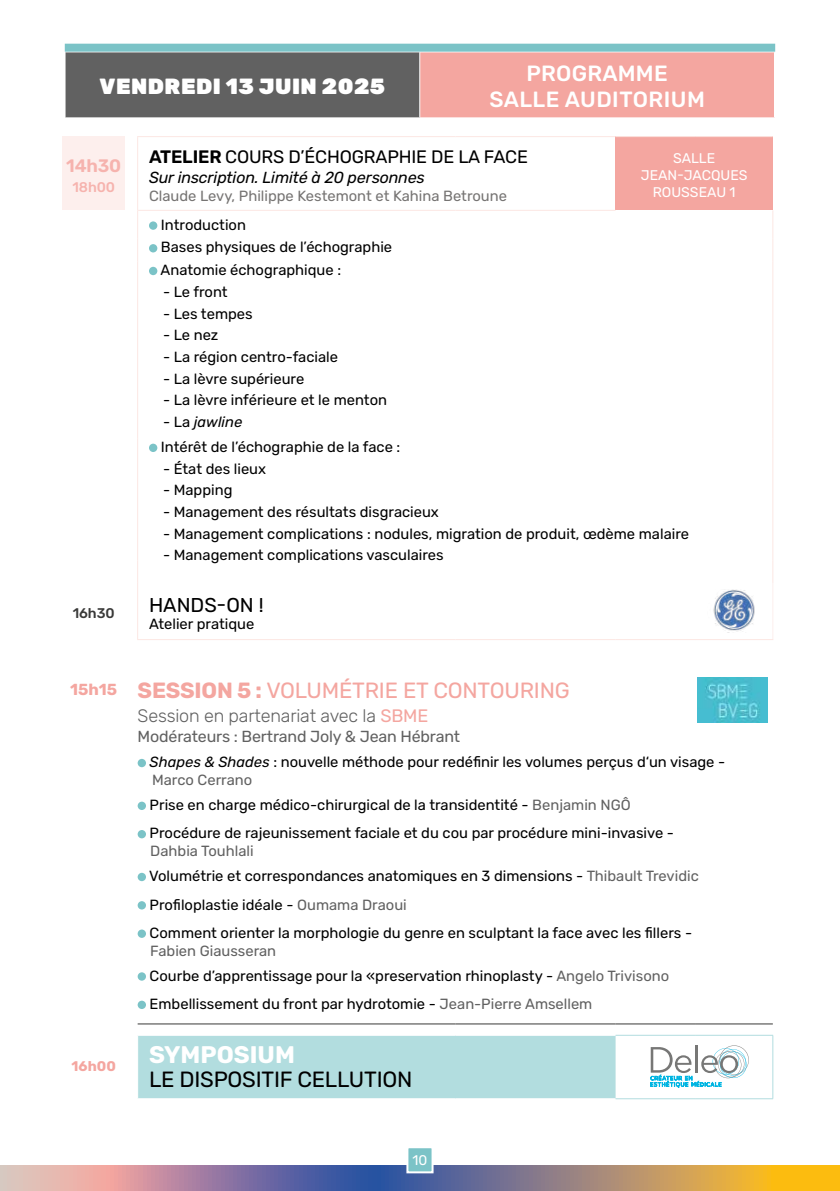
<style>
.page{position:relative;width:840px;height:1191px;background:#fff}
.page>*{position:absolute;margin:0;border:0;box-sizing:border-box;transform-origin:0 0}
.t1{font:700 24px "Rubik";color:#fff}
.t2{font:22px "Rubik";letter-spacing:-.01em;color:#f4a6a0}
.t3{font:500 22px/26px "Rubik";letter-spacing:.01em;color:#fff;text-align:center}
.t4{font:22px "Rubik";letter-spacing:-.01em;color:#000}
.t5{font:900 22px "Rubik";letter-spacing:.02em;color:#fff}
.t6{font:20px "Rubik";color:#000}
.t7{font:18px "Rubik";letter-spacing:-.01em;color:#000}
.t8{font:300 18px "Rubik";letter-spacing:-.01em;color:#616161}
.t9{font:600 18px "Rubik";letter-spacing:-.01em;color:#f6b3ae}
.t10{font:16px "Rubik";letter-spacing:-.01em;color:#616161}
.t11{font:italic 16px "Rubik";letter-spacing:-.01em;color:#000}
.t12{font:14.8px/22.6px "Rubik";color:#000}
.t13{font:14.8px "Rubik";color:#767473}
.t14{font:14px/16.8px "Rubik";color:#fff;text-align:center}
.t15{font:500 14px "Rubik";letter-spacing:-.01em;color:#f6b3ae}
.t16{font:500 14px "Rubik";color:#393938}
.t17{font:700 14px "Rubik";color:#f4a6a0}
.s1{font-weight:600}
.s2{font-style:italic}
.s3{font-weight:700;font-size:16px}
.s4{font-weight:700}
.s5{font-weight:400;color:#f4a6a0}
.s6{color:#616161}
</style>
<div class="page">
<div style="left:65px;top:52px;width:354px;height:66px;background:#616161"></div>
<div style="left:419px;top:52px;width:355px;height:66px;background:#f4a6a0"></div>
<hr style="left:65px;top:52px;width:354px;height:1px;background:#fff">
<hr style="left:65px;top:52px;width:1px;height:66px;background:#fff">
<hr style="left:419px;top:52px;width:355px;height:1px;background:#fff">
<hr style="left:419px;top:52px;width:1px;height:66px;background:#fff">
<hr style="left:773px;top:52px;width:1px;height:66px;background:#fff">
<hr style="left:65px;top:117px;width:354px;height:1px;background:#fff">
<hr style="left:419px;top:117px;width:355px;height:1px;background:#fff">
<div style="left:62px;top:137px;width:63px;height:73px;background:#fdefed"></div>
<div style="left:615px;top:137px;width:157px;height:73px;background:#f4a6a0"></div>
<div style="left:138px;top:1036px;width:477px;height:62px;background:#b2dddf"></div>
<hr style="left:137px;top:1023px;width:318px;height:1px;background:#393938">
<hr style="left:455px;top:1023px;width:160px;height:1px;background:#393938">
<hr style="left:615px;top:1023px;width:79px;height:1px;background:#393938">
<hr style="left:694px;top:1023px;width:78px;height:1px;background:#393938">
<hr style="left:615px;top:1035px;width:79px;height:1px;background:#b2dddf">
<hr style="left:694px;top:1035px;width:78px;height:1px;background:#b2dddf">
<hr style="left:772px;top:1035px;width:1px;height:63px;background:#b2dddf">
<hr style="left:615px;top:1098px;width:79px;height:1px;background:#b2dddf">
<hr style="left:694px;top:1098px;width:78px;height:1px;background:#b2dddf">
<hr style="left:771px;top:583px;width:1px;height:56px;background:#fdefed">
<hr style="left:615px;top:136px;width:79px;height:1px;background:#fce7e3">
<hr style="left:694px;top:136px;width:78px;height:1px;background:#fce7e3">
<svg style="left:137px;top:210px;width:1px;height:51px"></svg>
<hr style="left:137px;top:261px;width:1px;height:177px;background:#fce7e3">
<hr style="left:137px;top:438px;width:1px;height:122px;background:#fce7e3">
<hr style="left:694px;top:639px;width:78px;height:1px;background:#fce7e3">
<svg style="left:137px;top:560px;width:1px;height:23px"></svg>
<hr style="left:137px;top:583px;width:1px;height:56px;background:#fce7e3">
<hr style="left:137px;top:639px;width:318px;height:1px;background:#fce7e3">
<hr style="left:455px;top:639px;width:160px;height:1px;background:#fce7e3">
<hr style="left:615px;top:639px;width:79px;height:1px;background:#fce7e3">
<hr style="left:771px;top:261px;width:1px;height:177px;background:#fce7e3">
<hr style="left:771px;top:438px;width:1px;height:122px;background:#fce7e3">
<hr style="left:137px;top:136px;width:318px;height:1px;background:#fce7e3">
<hr style="left:455px;top:136px;width:160px;height:1px;background:#fce7e3">
<hr style="left:138px;top:210px;width:317px;height:1px;background:#fce7e3">
<hr style="left:455px;top:210px;width:160px;height:1px;background:#fce7e3">
<hr style="left:137px;top:137px;width:1px;height:73px;background:#fce7e3">
<div style="left:149px;top:221px;width:8px;height:9px;background:#7bc3c7;border-radius:50%"></div>
<div style="left:149px;top:244px;width:8px;height:8px;background:#7bc3c7;border-radius:50%"></div>
<div style="left:149px;top:267px;width:8px;height:8px;background:#7bc3c7;border-radius:50%"></div>
<div style="left:149px;top:444px;width:8px;height:8px;background:#7bc3c7;border-radius:50%"></div>
<img style="left:713px;top:589px;width:42px;height:43px">
<img style="left:697px;top:677px;width:69px;height:45px">
<div style="left:137px;top:759px;width:9px;height:8px;background:#7bc3c7;border-radius:50%"></div>
<div style="left:137px;top:801px;width:9px;height:9px;background:#7bc3c7;border-radius:50%"></div>
<div style="left:137px;top:830px;width:9px;height:8px;background:#7bc3c7;border-radius:50%"></div>
<div style="left:137px;top:872px;width:9px;height:9px;background:#7bc3c7;border-radius:50%"></div>
<div style="left:137px;top:901px;width:9px;height:8px;background:#7bc3c7;border-radius:50%"></div>
<div style="left:137px;top:929px;width:9px;height:9px;background:#7bc3c7;border-radius:50%"></div>
<div style="left:137px;top:972px;width:9px;height:8px;background:#7bc3c7;border-radius:50%"></div>
<div style="left:137px;top:1000px;width:9px;height:9px;background:#7bc3c7;border-radius:50%"></div>
<svg style="left:650px;top:1045px;width:98px;height:42px"></svg>
<div style="left:65px;top:44px;width:709px;height:8px;background:#7bc3c7"></div>
<svg style="left:0;top:1165px;width:839px;height:26px;background:#a48a83"></svg>
<svg style="left:839px;top:1165px;width:1px;height:26px"></svg>
<div style="left:407px;top:1147px;width:25px;height:25px;background:#7bc3c7"></div>
<div style="left:406px;top:1146px;width:27px;height:27px;border:2px solid #fff"></div>
<h2 class="t5" style="left:100px;top:73px;width:287px">VENDREDI 13 JUIN 2025</h2>
<h2 class="t3" style="left:489px;top:60px;width:217px">PROGRAMME<br>SALLE AUDITORIUM</h2>
<p class="t9" style="left:66px;top:155px;width:57px">14h30</p>
<p class="t15" style="left:73px;top:179px;width:44px">18h00</p>
<p class="t16" style="left:73px;top:605px;width:44px">16h30</p>
<p class="t7" style="left:149px;top:147px;width:380px"><span class="s1">ATELIER</span> COURS D’ÉCHOGRAPHIE DE LA FACE</p>
<p class="t11" style="left:149px;top:169px;width:277px">Sur inscription. Limité à 20 personnes</p>
<p class="t13" style="left:149px;top:187px;width:359px">Claude Levy, Philippe Kestemont et Kahina Betroune</p>
<p class="t14" style="left:640px;top:151px;width:108px">SALLE<br>JEAN-JACQUES<br>ROUSSEAU 1</p>
<p class="t12" style="left:160px;top:214px;width:233px">Introduction<br>Bases physiques de l’échographie<br>Anatomie échographique :</p>
<p class="t12" style="left:163px;top:281px;width:66px">- Le front</p>
<p class="t12" style="left:163px;top:302px;width:91px">- Les tempes</p>
<p class="t12" style="left:163px;top:324px;width:57px">- Le nez</p>
<p class="t12" style="left:163px;top:346px;width:176px">- La région centro-faciale</p>
<p class="t12" style="left:163px;top:367px;width:143px">- La lèvre supérieure</p>
<p class="t12" style="left:163px;top:389px;width:225px">- La lèvre inférieure et le menton</p>
<p class="t12" style="left:161px;top:410px;width:241px;line-height:25px">- La <span class="s2">jawline<br></span>Intérêt de l’échographie de la face :</p>
<p class="t12" style="left:163px;top:457px;width:105px">- État des lieux</p>
<p class="t12" style="left:163px;top:479px;width:71px">- Mapping</p>
<p class="t12" style="left:163px;top:501px;width:277px">- Management des résultats disgracieux</p>
<p class="t12" style="left:163px;top:523px;width:527px">- Management complications : nodules, migration de produit, œdème malaire</p>
<p class="t12" style="left:163px;top:544px;width:282px">- Management complications vasculaires</p>
<h3 class="t6" style="left:149px;top:593px;width:116px">HANDS-ON !</h3>
<p class="t12" style="left:149px;top:613px;width:107px">Atelier pratique</p>
<h2 class="t2" style="left:70px;top:677px;width:500px"><span class="s3">15h15</span> <span class="s4">SESSION 5 :</span> VOLUMÉTRIE ET CONTOURING</h2>
<p class="t8" style="left:137px;top:705px;width:292px">Session en partenariat avec la <span class="s5">SBME</span></p>
<p class="t10" style="left:137px;top:727px;width:324px">Modérateurs : Bertrand Joly &amp; Jean Hébrant</p>
<p class="t12" style="left:149px;top:753px;width:577px;line-height:17.6px"><span class="s2">Shapes &amp; Shades</span> : nouvelle méthode pour redéfinir les volumes perçus d‘un visage -<br><span class="s6">Marco Cerrano</span></p>
<p class="t12" style="left:149px;top:791px;width:525px;line-height:28.4px">Prise en charge médico-chirurgical de la transidentité - <span class="s6">Benjamin NGÔ<br></span>Procédure de rajeunissement faciale et du cou par procédure mini-invasive -</p>
<p class="t12" style="left:149px;top:838px;width:551px;line-height:25.2px"><span class="s6">Dahbia Touhlali<br></span>Volumétrie et correspondances anatomiques en 3 dimensions - <span class="s6">Thibault Trevidic</span></p>
<p class="t12" style="left:149px;top:890px;width:543px;line-height:28.4px">Profiloplastie idéale - <span class="s6">Oumama Draoui<br></span>Comment orienter la morphologie du genre en sculptant la face avec les fillers -</p>
<p class="t12" style="left:149px;top:938px;width:521px;line-height:25.2px"><span class="s6">Fabien Giausseran<br></span>Courbe d’apprentissage pour la «preservation rhinoplasty - <span class="s6">Angelo Trivisono</span></p>
<p class="t12" style="left:149px;top:993px;width:444px">Embellissement du front par hydrotomie - <span class="s6">Jean-Pierre Amsellem</span></p>
<p class="t17" style="left:72px;top:1057px;width:46px">16h00</p>
<h1 class="t1" style="left:149px;top:1041px;width:147px">SYMPOSIUM</h1>
<h2 class="t4" style="left:149px;top:1067px;width:265px">LE DISPOSITIF CELLUTION</h2>
<p class="t14" style="left:412px;top:1152px;width:16px">10</p>
</div>
